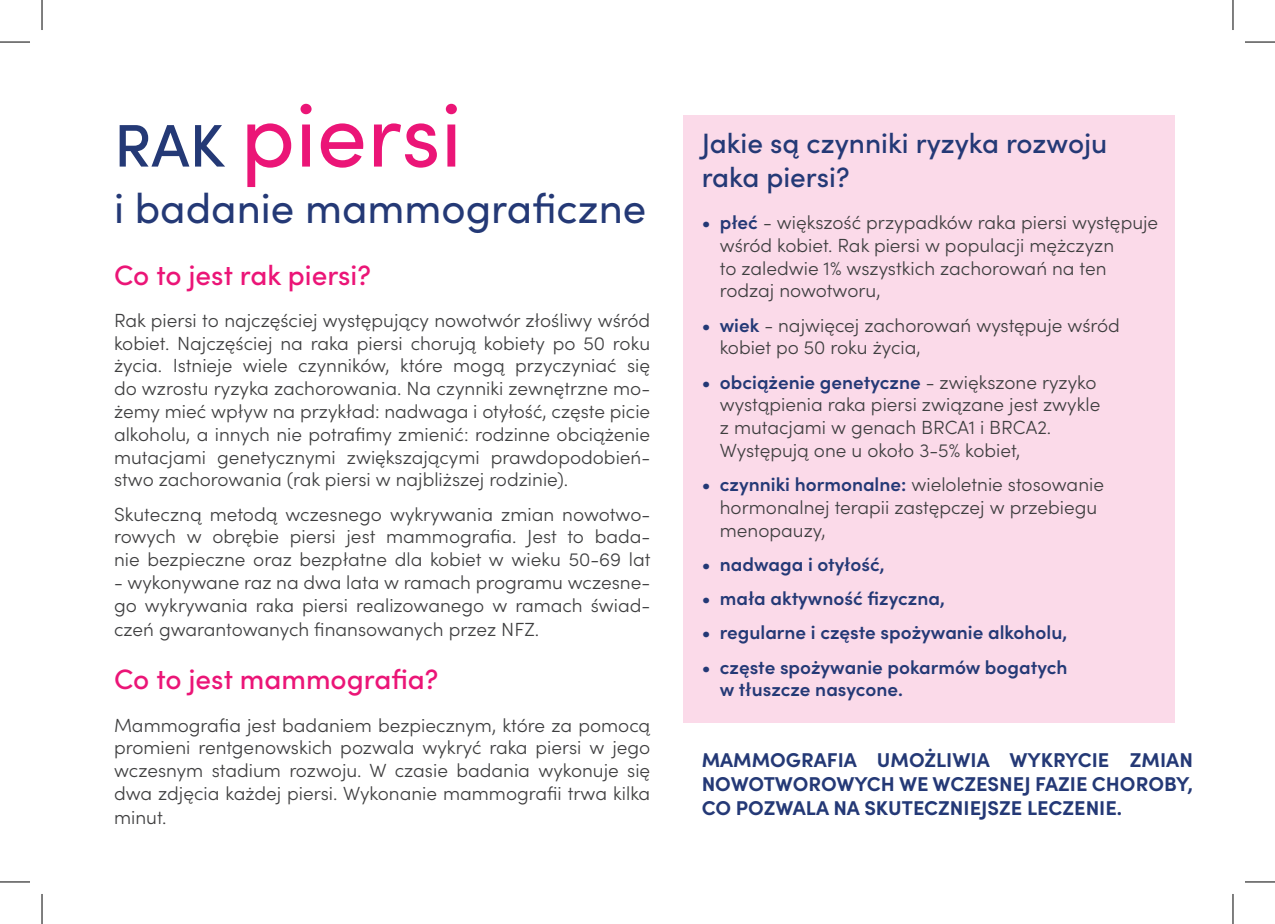
<style>
.page{position:relative;width:1275px;height:924px;background:#fff}
.page>*{position:absolute;margin:0;border:0;box-sizing:border-box;transform-origin:0 0}
.t1{font:90px "Sofia Pro";color:#eb1577}
.t2{font:42px "Sofia Pro";color:#243976}
.t3{font:500 28px/33.6px "Sofia Pro";color:#243976}
.t4{font:500 28px "Sofia Pro";color:#eb1577}
.t5{font:700 20px/24px "Sofia Pro";color:#243976;text-align:justify}
.t6{font:300 19px/22.8px "Sofia Pro";color:#3e3e3f;text-align:justify}
.t7{font:600 19px/22.8px "Sofia Pro";color:#243976}
.s1{font-weight:500;font-size:60.2px;color:#243976}
.s2{font-weight:600;color:#243976}
</style>
<div class="page">
<div style="left:683px;top:116px;width:492px;height:606px;background:#fbdae9"></div>
<hr style="left:0;top:42px;width:30px;height:1px;background:#000">
<hr style="left:1245px;top:42px;width:30px;height:1px;background:#000">
<hr style="left:0;top:881px;width:30px;height:1px;background:#000">
<hr style="left:1245px;top:881px;width:30px;height:1px;background:#000">
<hr style="left:42px;top:0;width:1px;height:30px;background:#000">
<hr style="left:42px;top:893px;width:1px;height:30px;background:#000">
<hr style="left:1232px;top:0;width:1px;height:30px;background:#000">
<hr style="left:1232px;top:893px;width:1px;height:30px;background:#000">
<h1 class="t1" style="left:114px;top:69px;width:349px"><span class="s1">RAK</span> piersi</h1>
<h2 class="t2" style="left:114px;top:177px;width:534px">i badanie mammograficzne</h2>
<h3 class="t4" style="left:114px;top:254px;width:258px">Co to jest rak piersi?</h3>
<p class="t6" style="left:114px;top:307px;width:538px">Rak piersi to najczęściej występujący nowotwór złośliwy wśród kobiet. Najczęściej na raka piersi chorują kobiety po 50 roku życia. Istnieje wiele czynników, które mogą przyczyniać się do wzrostu ryzyka zachorowania. Na czynniki zewnętrzne mo&shy;żemy mieć wpływ na przykład: nadwaga i otyłość, częste picie alkoholu, a innych nie potrafimy zmienić: rodzinne obciążenie mutacjami genetycznymi zwiększającymi prawdopodobień&shy;stwo zachorowania (rak piersi w najbliższej rodzinie).</p>
<p class="t6" style="left:114px;top:501px;width:538px">Skuteczną metodą wczesnego wykrywania zmian nowotwo&shy;rowych w obrębie piersi jest mammografia. Jest to bada&shy;nie bezpieczne oraz bezpłatne dla kobiet w wieku 50-69 lat</p>
<p class="t6" style="left:114px;top:569px;width:538px;line-height:23.4px">- wykonywane raz na dwa lata w ramach programu wczesne&shy;go wykrywania raka piersi realizowanego w ramach świad&shy;czeń gwarantowanych finansowanych przez NFZ.</p>
<h3 class="t4" style="left:114px;top:658px;width:326px">Co to jest mammografia?</h3>
<p class="t6" style="left:114px;top:712px;width:538px">Mammografia jest badaniem bezpiecznym, które za pomocą promieni rentgenowskich pozwala wykryć raka piersi w jego wczesnym stadium rozwoju. W czasie badania wykonuje się dwa zdjęcia każdej piersi. Wykonanie mammografii trwa kilka minut.</p>
<h3 class="t3" style="left:701px;top:125px;width:407px">Jakie są czynniki ryzyka rozwoju raka piersi?</h3>
<p class="t6" style="left:720px;top:210px;width:440px;text-align:left;text-indent:-18px"><span class="s2">• płeć</span> - większość przypadków raka piersi występuje wśród kobiet. Rak piersi w populacji mężczyzn<br>to zaledwie 1% wszystkich zachorowań na ten rodzaj nowotworu,</p>
<p class="t6" style="left:719px;top:312px;width:402px;text-indent:-18px"><span class="s2">• wiek</span> - najwięcej zachorowań występuje wśród kobiet po 50 roku życia,</p>
<p class="t6" style="left:720px;top:369px;width:382px;text-align:left;text-indent:-18px"><span class="s2">• obciążenie genetyczne</span> - zwiększone ryzyko wystąpienia raka piersi związane jest zwykle z mutacjami w genach BRCA1 i BRCA2.<br>Występują one u około 3-5% kobiet,</p>
<p class="t6" style="left:720px;top:472px;width:386px;text-align:left;text-indent:-18px"><span class="s2">• czynniki hormonalne:</span> wieloletnie stosowanie hormonalnej terapii zastępczej w przebiegu menopauzy,</p>
<p class="t7" style="left:701px;top:551px;width:184px">• nadwaga i otyłość,</p>
<p class="t7" style="left:701px;top:585px;width:245px">• mała aktywność fizyczna,</p>
<p class="t7" style="left:701px;top:619px;width:367px">• regularne i częste spożywanie alkoholu,</p>
<p class="t7" style="left:720px;top:653px;width:349px;text-indent:-18px">• częste spożywanie pokarmów bogatych w tłuszcze nasycone.</p>
<p class="t5" style="left:701px;top:745px;width:493px">MAMMOGRAFIA UMOŻLIWIA WYKRYCIE ZMIAN NOWOTWOROWYCH WE WCZESNEJ FAZIE CHOROBY, CO POZWALA NA SKUTECZNIEJSZE LECZENIE.</p>
</div>
